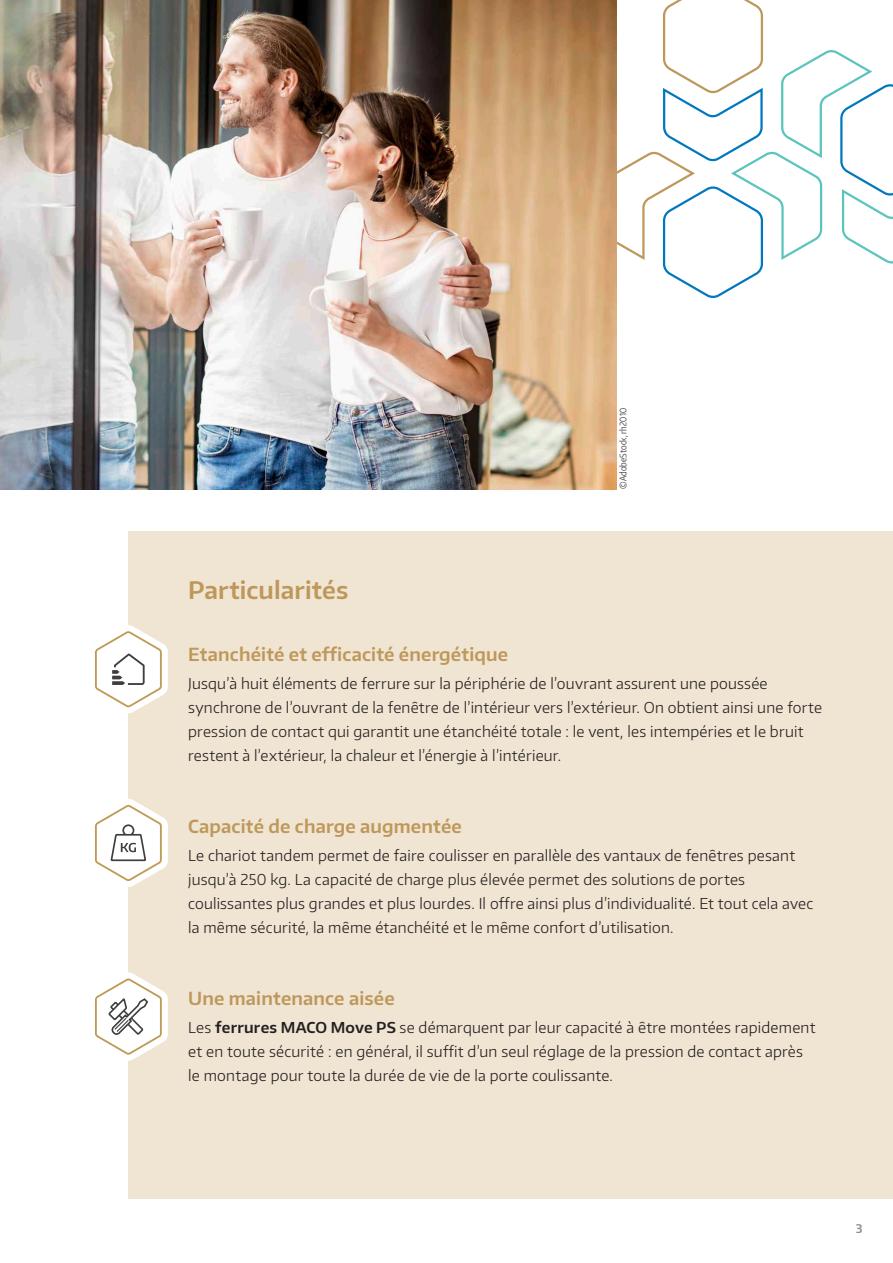
<style>
.page{position:relative;width:893px;height:1263px;background:#fff}
.page>*{position:absolute;margin:0;border:0;box-sizing:border-box;transform-origin:0 0}
.Subheadline_16auf20_gold{font:600 24px "Encode Sans Normal";letter-spacing:.005em;color:#be985a}
.Subheadline_12pt_Gold{font:600 18px "Encode Sans Normal";letter-spacing:.01em;color:#be985a}
.Bodytext{font:300 15px/24px "Encode Sans Normal";letter-spacing:.015em;color:#231f20}
.t1{font:600 12px "Encode Sans Normal";color:#231f20}
.Subheadline_12pt_Gold-2{font:300 9px "Encode Sans Condensed";letter-spacing:.01em;color:#231f20}
.s1{font-weight:600}
</style>
<div class="page">
<div style="left:128px;top:531px;width:765px;height:668px;background:#f0e4d3"></div>
<svg style="left:617px;top:0;width:276px;height:298px"></svg>
<img style="left:0;top:0;width:617px;height:489px">
<svg style="left:95px;top:625px;width:73px;height:89px"></svg>
<svg style="left:95px;top:799px;width:73px;height:88px"></svg>
<svg style="left:95px;top:972px;width:73px;height:89px"></svg>
<p class="Subheadline_16auf20_gold" style="left:188px;top:574px;width:162px">Particularités</p>
<p class="Subheadline_12pt_Gold-2" style="left:617px;top:489px;width:82px;rotate:-90deg">©AdobeStock, rh2010</p>
<p class="Subheadline_12pt_Gold" style="left:188px;top:642px;width:321px">Etanchéité et efficacité énergétique</p>
<p class="Bodytext" style="left:188px;top:671px;width:635px">Jusqu’à huit éléments de ferrure sur la périphérie de l’ouvrant assurent une poussée synchrone de l’ouvrant de la fenêtre de l’intérieur vers l’extérieur. On obtient ainsi une forte pression de contact qui garantit une étanchéité totale : le vent, les intempéries et le bruit restent à l’extérieur, la chaleur et l’énergie à l’intérieur.</p>
<p class="Subheadline_12pt_Gold" style="left:188px;top:814px;width:275px">Capacité de charge augmentée</p>
<p class="Bodytext" style="left:188px;top:843px;width:627px">Le chariot tandem permet de faire coulisser en parallèle des vantaux de fenêtres pesant jusqu’à 250 kg. La capacité de charge plus élevée permet des solutions de portes coulissantes plus grandes et plus lourdes. Il offre ainsi plus d’individualité. Et tout cela avec la même sécurité, la même étanchéité et le même confort d’utilisation.</p>
<p class="Subheadline_12pt_Gold" style="left:188px;top:987px;width:208px">Une maintenance aisée</p>
<p class="Bodytext" style="left:188px;top:1015px;width:629px">Les <span class="s1">ferrures MACO Move PS</span> se démarquent par leur capacité à être montées rapidement et en toute sécurité : en général, il suffit d’un seul réglage de la pression de contact après le montage pour toute la durée de vie de la porte coulissante.</p>
<p class="t1" style="left:856px;top:1220px;width:8px">3</p>
</div>
